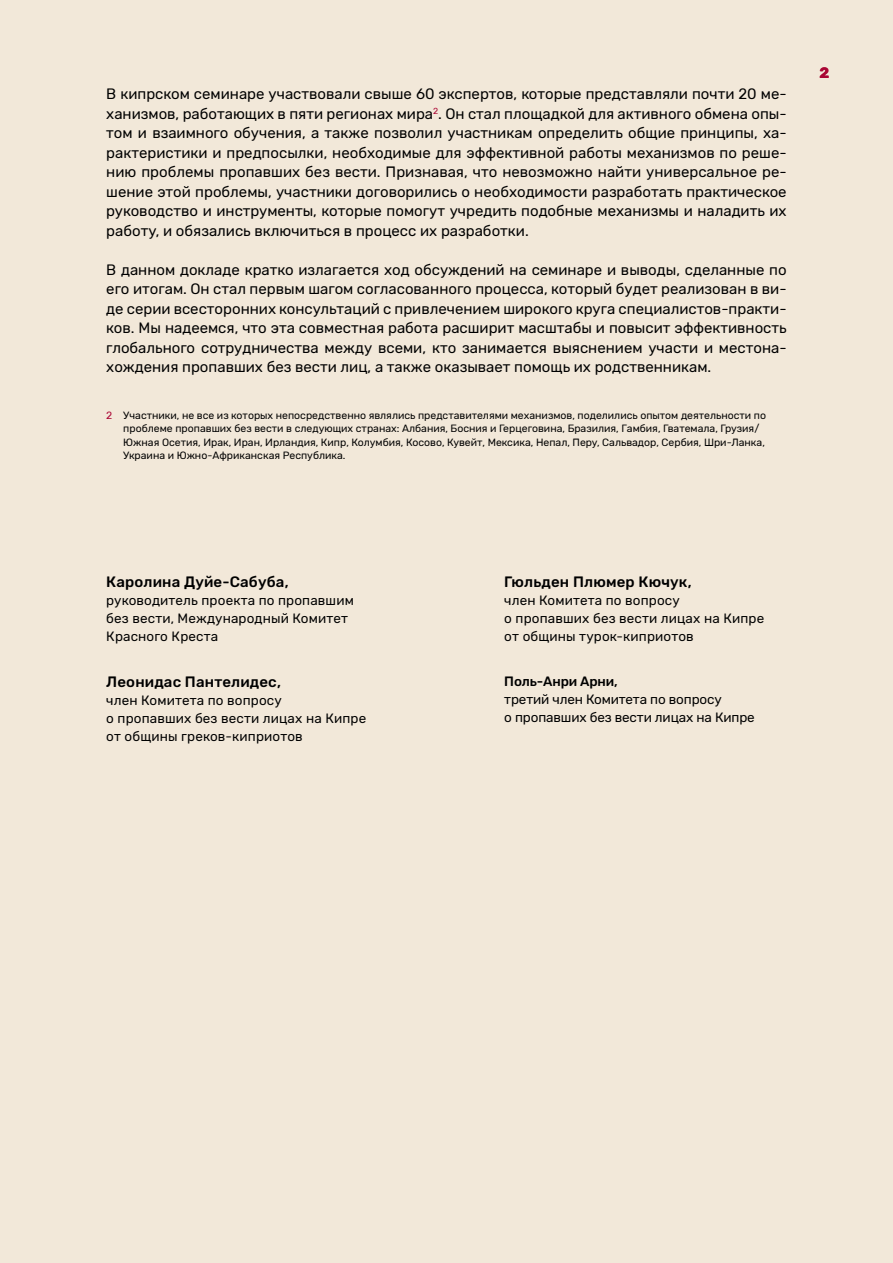
<style>
.page{position:relative;width:893px;height:1263px;background:#f2e8d9}
.page>*{position:absolute;margin:0;border:0;box-sizing:border-box;transform-origin:0 0}
.Current_text{font:15px/19.5px "Rubik";color:#000;text-align:justify}
.Current_text-2{font:500 15px "Rubik";letter-spacing:.01em;color:#000}
.t1{font:700 15px "Rubik";color:#ab0635}
.Current_text-3{font:13.5px/18px "Rubik";letter-spacing:.01em;color:#000}
.Current_text-4{font:13.5px/18px "Rubik";letter-spacing:-.01em;color:#000}
.Current_text-5{font:500 13.5px "Rubik";letter-spacing:-.01em;color:#000}
.Footnote{font:10.5px/13.5px "Rubik";color:#000}
.s1{color:#ab0635}
</style>
<div class="page">
<p class="Current_text" style="left:106px;top:85px;width:682px">В кипрском семинаре участвовали свыше 60 экспертов, которые представляли почти 20 ме&shy;ханизмов, работающих в пяти регионах мира<sup>2</sup>. Он стал площадкой для активного обмена опы&shy;том и взаимного обучения, а также позволил участникам определить общие принципы, ха&shy;рактеристики и предпосылки, необходимые для эффективной работы механизмов по реше&shy;нию проблемы пропавших без вести. Признавая, что невозможно найти универсальное ре&shy;шение этой проблемы, участники договорились о необходимости разработать практическое руководство и инструменты, которые помогут учредить подобные механизмы и наладить их работу, и обязались включиться в процесс их разработки.</p>
<p class="Current_text" style="left:106px;top:260px;width:682px">В данном докладе кратко излагается ход обсуждений на семинаре и выводы, сделанные по его итогам. Он стал первым шагом согласованного процесса, который будет реализован в ви&shy;де серии всесторонних консультаций с привлечением широкого круга специалистов-практи&shy;ков. Мы надеемся, что эта совместная работа расширит масштабы и повысит эффективность глобального сотрудничества между всеми, кто занимается выяснением участи и местона&shy;хождения пропавших без вести лиц, а также оказывает помощь их родственникам.</p>
<p class="Footnote" style="left:123px;top:409px;width:644px;text-indent:-17px"><span class="s1">2</span> Участники, не все из которых непосредственно являлись представителями механизмов, поделились опытом деятельности по проблеме пропавших без вести в следующих странах: Албания, Босния и Герцеговина, Бразилия, Гамбия, Гватемала, Грузия/ Южная Осетия, Ирак, Иран, Ирландия, Кипр, Колумбия, Косово, Кувейт, Мексика, Непал, Перу, Сальвадор, Сербия, Шри-Ланка, Украина и Южно-Африканская Республика.</p>
<p class="t1" style="left:819px;top:64px;width:11px">2</p>
<p class="Current_text-2" style="left:106px;top:573px;width:184px">Каролина Дуйе-Сабуба,</p>
<p class="Current_text-3" style="left:106px;top:592px;width:249px">руководитель проекта по пропавшим без вести, Международный Комитет<br>Красного Креста</p>
<p class="Current_text-2" style="left:106px;top:673px;width:176px">Леонидас Пантелидес,</p>
<p class="Current_text-3" style="left:106px;top:692px;width:261px">член Комитета по вопросу<br>о пропавших без вести лицах на Кипре</p>
<p class="Current_text-3" style="left:106px;top:728px;width:198px">от общины греков-киприотов</p>
<p class="Current_text-2" style="left:504px;top:573px;width:189px">Гюльден Плюмер Кючук,</p>
<p class="Current_text-3" style="left:504px;top:592px;width:261px">член Комитета по вопросу<br>о пропавших без вести лицах на Кипре</p>
<p class="Current_text-3" style="left:504px;top:628px;width:191px">от общины турок-киприотов</p>
<p class="Current_text-5" style="left:504px;top:673px;width:115px">Поль-Анри Арни,</p>
<p class="Current_text-4" style="left:504px;top:690px;width:252px">третий член Комитета по вопросу<br>о пропавших без вести лицах на Кипре</p>
</div>
